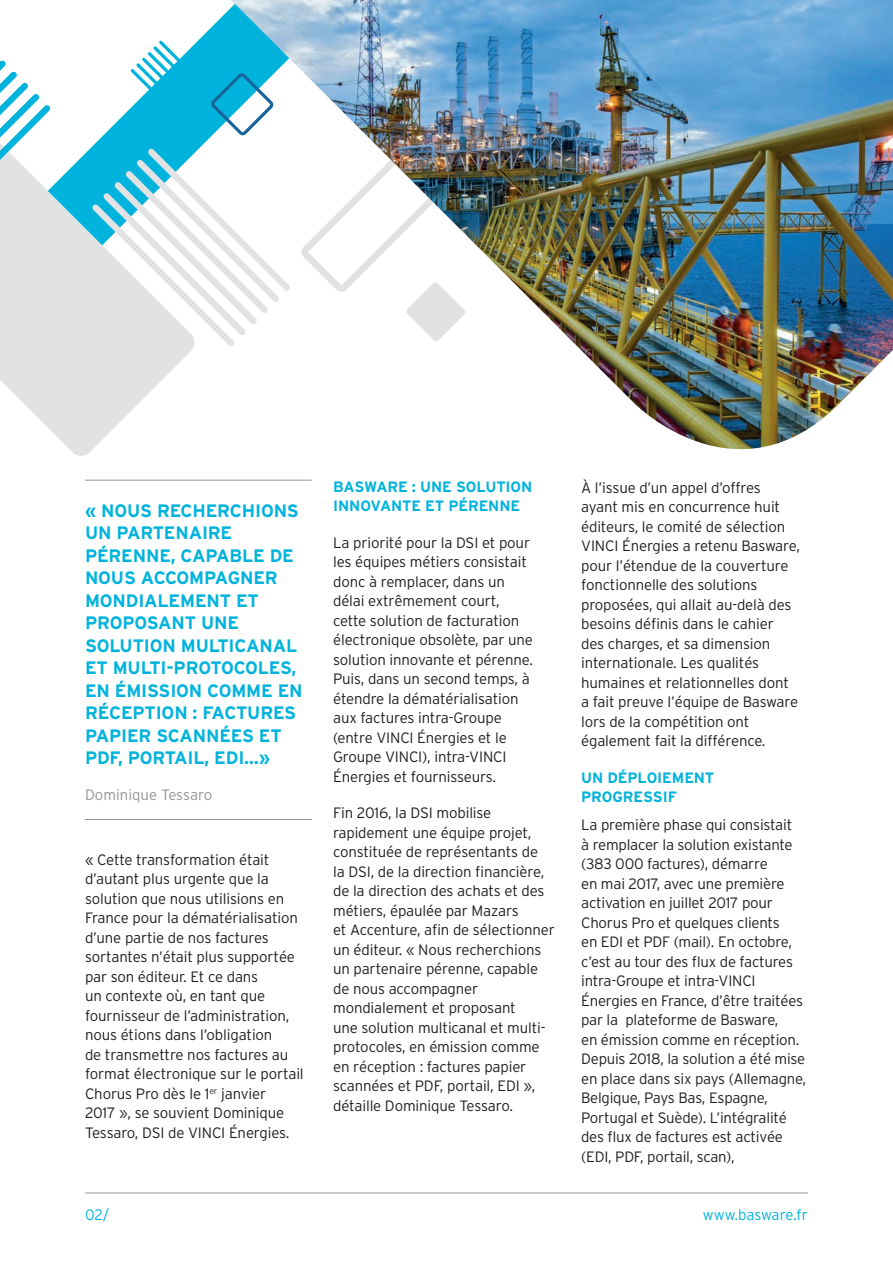
<style>
.page{position:relative;width:893px;height:1263px;background:#fff}
.page>*{position:absolute;margin:0;border:0;box-sizing:border-box;transform-origin:0 0}
.CONTENT_QUOTE_RED{font:700 18px/22.5px "Interstate";letter-spacing:-.01em;color:#00b3dc}
.BODY_COPY{font:300 15px/19.5px "Interstate";letter-spacing:-.01em;color:#231f20}
.BODY_COPY-2{font:700 15px/19.5px "Interstate";letter-spacing:-.01em;color:#00b3dc}
.BLUE_SUB_HEADER{font:700 15px/19.5px "Interstate";letter-spacing:-.01em;color:#00b3dc}
.t1{font:300 15px "Interstate";letter-spacing:-.005em;color:#00b3dc}
.CONTENT_QUOTE_DETAIL{font:300 15px "Interstate";color:#939598}
</style>
<div class="page">
<hr style="left:85px;top:1192px;width:723px;height:1px;background:#939598">
<hr style="left:85px;top:480px;width:227px;height:1px;background:#939598">
<hr style="left:85px;top:819px;width:227px;height:1px;background:#939598">
<svg style="left:0;top:40px;width:176px;height:416px;fill:#e1e2e4"></svg>
<svg style="left:0;top:41px;width:231px;height:325px"></svg>
<img style="left:231px;top:0;width:662px;height:450px">
<p class="CONTENT_QUOTE_RED" style="left:85px;top:499px;width:219px">« NOUS RECHERCHIONS<br>UN PARTENAIRE<br>PÉRENNE, CAPABLE DE<br>NOUS ACCOMPAGNER<br>MONDIALEMENT ET<br>PROPOSANT UNE<br>SOLUTION MULTICANAL<br>ET MULTI-PROTOCOLES,<br>EN ÉMISSION COMME EN<br>RÉCEPTION : FACTURES<br>PAPIER SCANNÉES ET<br>PDF, PORTAIL, EDI…»</p>
<p class="CONTENT_QUOTE_DETAIL" style="left:85px;top:786px;width:129px">Dominique Tessaro</p>
<p class="BODY_COPY" style="left:85px;top:849px;width:220px">« Cette transformation était d’autant plus urgente que la solution que nous utilisions en<br>France pour la dématérialisation d’une partie de nos factures sortantes n’était plus supportée par son éditeur. Et ce dans<br>un contexte où, en tant que fournisseur de l’administration, nous étions dans l’obligation<br>de transmettre nos factures au format électronique sur le portail<br>Chorus Pro dès le 1<sup>er</sup> janvier<br>2017 », se souvient Dominique<br>Tessaro, DSI de VINCI Énergies.</p>
<p class="BODY_COPY-2" style="left:333px;top:477px;width:201px">BASWARE : UNE SOLUTION<br>INNOVANTE ET PÉRENNE</p>
<p class="BODY_COPY" style="left:333px;top:533px;width:201px">La priorité pour la DSI et pour les équipes métiers consistait donc à remplacer, dans un délai extrêmement court, cette solution de facturation électronique obsolète, par une solution innovante et pérenne.<br>Puis, dans un second temps, à étendre la dématérialisation aux factures intra-Groupe (entre VINCI Énergies et le<br>Groupe VINCI), intra-VINCI<br>Énergies et fournisseurs.</p>
<p class="BODY_COPY" style="left:333px;top:803px;width:223px">Fin 2016, la DSI mobilise rapidement une équipe projet, constituée de représentants de<br>la DSI, de la direction financière, de la direction des achats et des métiers, épaulée par Mazars<br>et Accenture, afin de sélectionner un éditeur. « Nous recherchions un partenaire pérenne, capable de nous accompagner mondialement et proposant<br>une solution multicanal et multi&shy;protocoles, en émission comme en réception : factures papier scannées et PDF, portail, EDI », détaille Dominique Tessaro.</p>
<p class="BODY_COPY" style="left:581px;top:477px;width:220px">À l’issue d’un appel d’offres ayant mis en concurrence huit éditeurs, le comité de sélection<br>VINCI Énergies a retenu Basware, pour l’étendue de la couverture fonctionnelle des solutions proposées, qui allait au-delà des besoins définis dans le cahier des charges, et sa dimension internationale. Les qualités humaines et relationnelles dont a fait preuve l’équipe de Basware lors de la compétition ont également fait la différence.</p>
<p class="BLUE_SUB_HEADER" style="left:581px;top:767px;width:135px">UN DÉPLOIEMENT<br>PROGRESSIF</p>
<p class="BODY_COPY" style="left:581px;top:815px;width:227px">La première phase qui consistait<br>à remplacer la solution existante (383 000 factures), démarre<br>en mai 2017, avec une première activation en juillet 2017 pour<br>Chorus Pro et quelques clients<br>en EDI et PDF (mail). En octobre, c’est au tour des flux de factures intra-Groupe et intra-VINCI<br>Énergies en France, d’être traitées par la plateforme de Basware,<br>en émission comme en réception.<br>Depuis 2018, la solution a été mise en place dans six pays (Allemagne,<br>Belgique, Pays Bas, Espagne,<br>Portugal et Suède). L’intégralité des flux de factures est activée (EDI, PDF, portail, scan),</p>
<p class="t1" style="left:85px;top:1206px;width:26px">02/</p>
<p class="t1" style="left:703px;top:1206px;width:107px">www.basware.fr</p>
</div>
